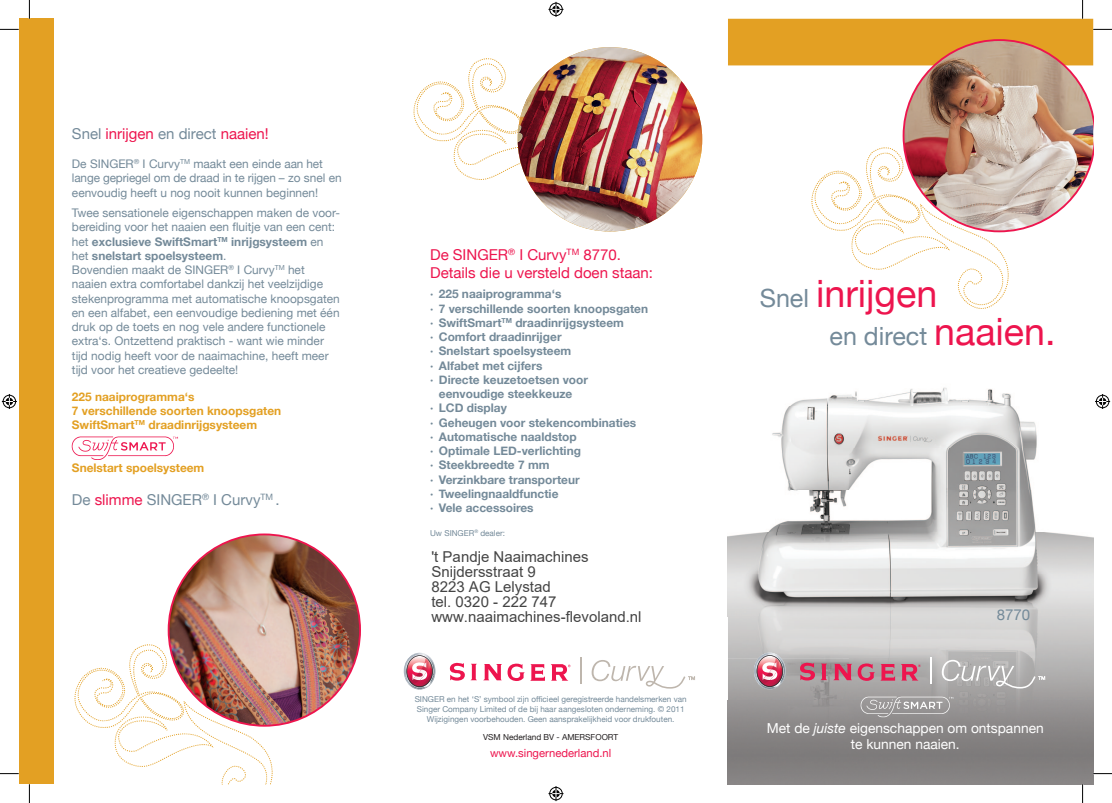
<style>
.page{position:relative;width:1112px;height:803px;background:#fff}
.page>*{position:absolute;margin:0;border:0;box-sizing:border-box;transform-origin:0 0}
.t1{font:37.62px "Helvetica Neue";color:#ed154e}
.t2{font:25.12px "Helvetica Neue";color:#748a99}
.t3{font:15px/15px "Arial";color:#444}
.t4{font:15px/18px "Helvetica Neue";color:#ed154e}
.t5{font:15px "Helvetica Neue";color:#748a99}
.t6{font:13.75px/16.5px "Helvetica Neue";color:#fff;text-align:center}
.t7{font:11.88px/14.2px "Helvetica Neue";color:#748a99}
.t8{font:700 11.88px "Helvetica Neue";color:#748a99}
.t9{font:700 11.88px/14.2px "Helvetica Neue";color:#e3a023}
.t10{font:11.25px "Helvetica Neue";color:#ed154e}
.t11{font:8.25px "Helvetica Neue";color:#231f20}
.t12{font:8.12px/9.8px "Helvetica Neue";color:#748a99;text-align:center}
.s1{color:#748a99}
.s2{font-weight:700}
.s3{color:#ed154e}
.s4{font-size:25.12px;color:#748a99}
.s5{font-size:37.62px;color:#ed154e}
.s6{font-style:italic}
</style>
<div class="page">
<img style="left:727px;top:387px;width:365px;height:397px">
<div style="left:19px;top:19px;width:35px;height:765px;background:#e3a023"></div>
<svg style="left:753px;top:653px;width:32px;height:36px"></svg>
<svg style="left:799px;top:663px;width:15px;height:17px"></svg>
<svg style="left:820px;top:664px;width:6px;height:16px"></svg>
<svg style="left:833px;top:663px;width:41px;height:18px"></svg>
<svg style="left:880px;top:664px;width:14px;height:17px"></svg>
<svg style="left:900px;top:664px;width:20px;height:16px"></svg>
<svg style="left:930px;top:657px;width:1px;height:26px"></svg>
<svg style="left:941px;top:660px;width:103px;height:28px;background:#b9b8b7"></svg>
<img style="left:811px;top:147px;width:198px;height:162px">
<img style="left:902px;top:65px;width:190px;height:167px">
<svg style="left:403px;top:653px;width:32px;height:36px"></svg>
<svg style="left:450px;top:663px;width:14px;height:18px"></svg>
<svg style="left:471px;top:664px;width:6px;height:16px"></svg>
<svg style="left:483px;top:664px;width:41px;height:17px"></svg>
<svg style="left:530px;top:664px;width:40px;height:17px"></svg>
<svg style="left:580px;top:657px;width:1px;height:26px"></svg>
<svg style="left:591px;top:660px;width:104px;height:29px"></svg>
<img style="left:413px;top:47px;width:208px;height:181px">
<img style="left:517px;top:47px;width:185px;height:184px;border-radius:92px">
<img style="left:168px;top:533px;width:193px;height:192px">
<img style="left:74px;top:623px;width:208px;height:161px">
<img style="left:72px;top:436px;width:106px;height:24px">
<img style="left:860px;top:692px;width:94px;height:27px">
<svg style="left:0;top:29px;width:19px;height:1px"></svg>
<svg style="left:0;top:773px;width:19px;height:1px"></svg>
<svg style="left:1092px;top:773px;width:19px;height:1px"></svg>
<svg style="left:29px;top:0;width:1px;height:19px"></svg>
<svg style="left:29px;top:784px;width:1px;height:19px"></svg>
<svg style="left:728px;top:0;width:383px;height:65px"></svg>
<svg style="left:1081px;top:784px;width:2px;height:19px"></svg>
<svg style="left:548px;top:2px;width:15px;height:15px"></svg>
<svg style="left:548px;top:786px;width:15px;height:15px"></svg>
<svg style="left:2px;top:394px;width:15px;height:15px"></svg>
<svg style="left:1095px;top:394px;width:14px;height:15px"></svg>
<p class="t4" style="left:72px;top:123px;width:198px"><span class="s1">Snel</span> inrijgen <span class="s1">en direct</span> naaien!</p>
<p class="t7" style="left:72px;top:156px;width:271px">De SINGER<sup>®</sup> I Curvy<sup>TM</sup> maakt een einde aan het lange gepriegel om de draad in te rijgen – zo snel en eenvoudig heeft u nog nooit kunnen beginnen!</p>
<p class="t7" style="left:72px;top:205px;width:269px">Twee sensationele eigenschappen maken de voor&shy;bereiding voor het naaien een fluitje van een cent: het <span class="s2">exclusieve SwiftSmart</span><sup>TM</sup> <span class="s2">inrijgsysteem</span> en het <span class="s2">snelstart spoelsysteem</span>.<br>Bovendien maakt de SINGER<sup>®</sup> I Curvy<sup>TM</sup> het naaien extra comfortabel dankzij het veelzijdige stekenprogramma met automatische knoopsgaten en een alfabet, een eenvoudige bediening met één druk op de toets en nog vele andere functionele extra‘s. Ontzettend praktisch - want wie minder tijd nodig heeft voor de naaimachine, heeft meer tijd voor het creatieve gedeelte!</p>
<p class="t9" style="left:72px;top:388px;width:211px">225 naaiprogramma‘s<br>7 verschillende soorten knoopsgaten<br>SwiftSmart<sup>TM</sup> draadinrijgsysteem</p>
<p class="t9" style="left:72px;top:460px;width:134px">Snelstart spoelsysteem</p>
<p class="t5" style="left:72px;top:487px;width:209px">De <span class="s3">slimme</span> SINGER<sup>®</sup> I Curvy<sup>TM</sup> .</p>
<p class="t4" style="left:430px;top:244px;width:224px">De SINGER<sup>®</sup> I Curvy<sup>TM</sup> 8770.<br>Details die u versteld doen staan:</p>
<p class="t8" style="left:430px;top:283px;width:133px">· 225 naaiprogramma‘s</p>
<p class="t8" style="left:430px;top:298px;width:219px">· 7 verschillende soorten knoopsgaten</p>
<p class="t8" style="left:430px;top:312px;width:195px">· SwiftSmart<sup>TM</sup> draadinrijgsysteem</p>
<p class="t8" style="left:430px;top:326px;width:133px">· Comfort draadinrijger</p>
<p class="t8" style="left:430px;top:340px;width:143px">· Snelstart spoelsysteem</p>
<p class="t8" style="left:430px;top:355px;width:114px">· Alfabet met cijfers</p>
<p class="t8" style="left:430px;top:369px;width:159px">· Directe keuzetoetsen voor</p>
<p class="t8" style="left:439px;top:383px;width:135px">eenvoudige steekkeuze</p>
<p class="t8" style="left:430px;top:397px;width:78px">· LCD display</p>
<p class="t8" style="left:430px;top:412px;width:207px">· Geheugen voor stekencombinaties</p>
<p class="t8" style="left:430px;top:426px;width:148px">· Automatische naaldstop</p>
<p class="t8" style="left:430px;top:440px;width:152px">· Optimale LED-verlichting</p>
<p class="t8" style="left:430px;top:454px;width:121px">· Steekbreedte 7 mm</p>
<p class="t8" style="left:430px;top:469px;width:151px">· Verzinkbare transporteur</p>
<p class="t8" style="left:430px;top:483px;width:130px">· Tweelingnaaldfunctie</p>
<p class="t8" style="left:430px;top:497px;width:105px">· Vele accessoires</p>
<p class="t12" style="left:430px;top:528px;width:76px">Uw SINGER<sup>®</sup> dealer:</p>
<p class="t3" style="left:431px;top:549px;width:212px">'t Pandje Naaimachines<br>Snijdersstraat 9<br>8223 AG Lelystad<br>tel. 0320 - 222 747 www.naaimachines-flevoland.nl</p>
<p class="t12" style="left:414px;top:694px;width:273px">SINGER en het ‘S’ symbool zijn officieel geregistreerde handelsmerken van<br>Singer Company Limited of de bij haar aangesloten onderneming. © 2011<br>Wijzigingen voorbehouden. Geen aansprakelijkheid voor drukfouten.</p>
<p class="t11" style="left:483px;top:730px;width:136px">VSM Nederland BV - AMERSFOORT</p>
<p class="t10" style="left:490px;top:744px;width:123px">www.singernederland.nl</p>
<h1 class="t1" style="left:759px;top:262px;width:179px"><span class="s4">Snel</span> inrijgen</h1>
<h2 class="t2" style="left:829px;top:315px;width:227px">en direct <span class="s5">naaien.</span></h2>
<p class="t5" style="left:996px;top:601px;width:35px">8770</p>
<p class="t6" style="left:766px;top:719px;width:278px">Met de <span class="s6">juiste</span> eigenschappen om ontspannen te kunnen naaien.</p>
</div>
